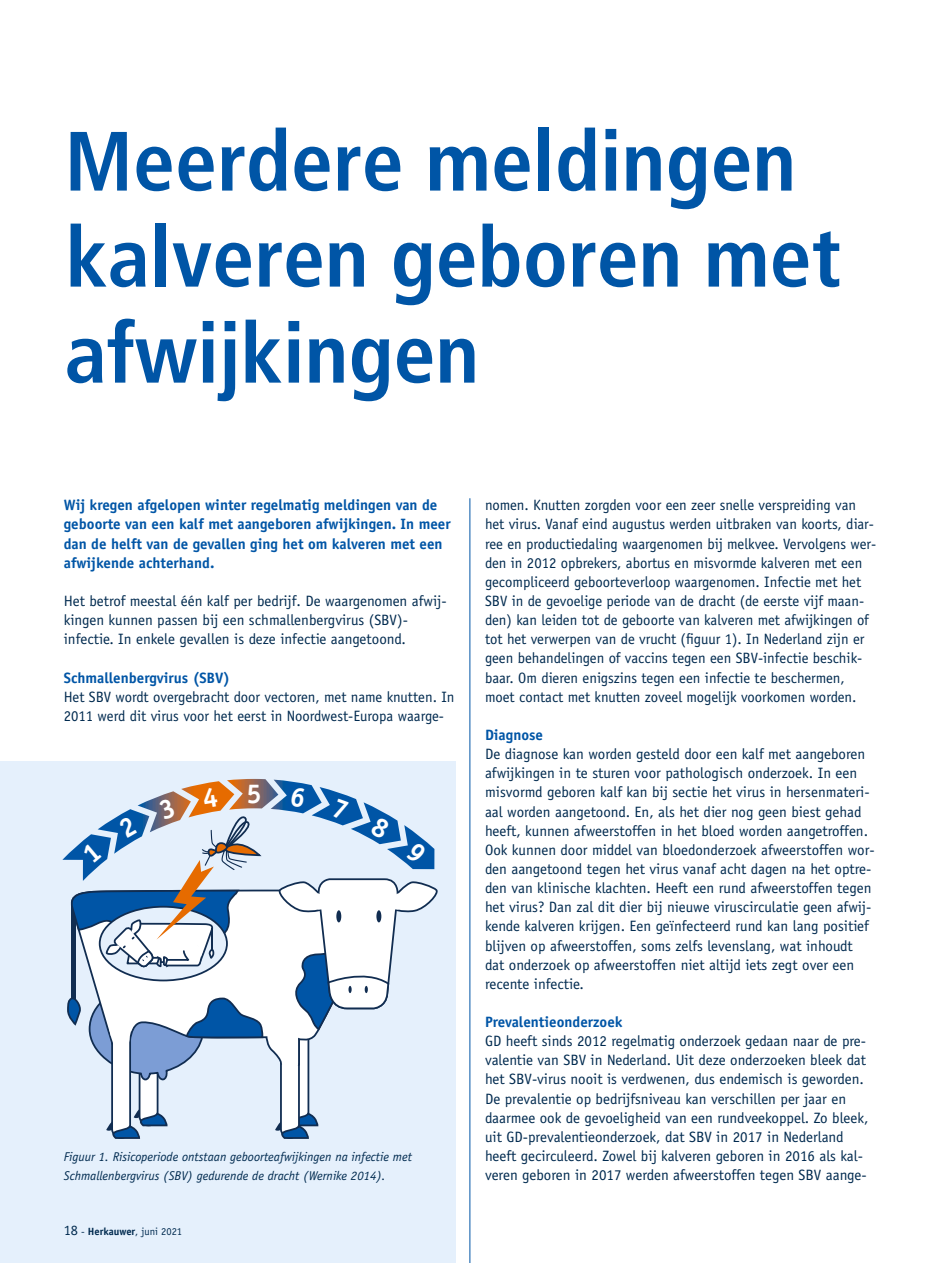
<style>
.page{position:relative;width:936px;height:1263px;background:#fff}
.page>*{position:absolute;margin:0;border:0;box-sizing:border-box;transform-origin:0 0}
.t1{font:700 condensed 84px/96px "Frutiger LT Std";color:#0055a6}
.t2{font:700 27.3px "Officina Sans Std";color:#fff}
.t3{font:15px/19.2px "Officina Sans Std";color:#002a4f}
.t4{font:700 15px/19.2px "Officina Sans Std";color:#0055a6}
.t5{font:italic 12.75px/19.2px "Officina Sans Std";color:#002a4f}
.t6{font:10.5px "Officina Sans Std";color:#002a4f}
.s1{font-size:14.25px}
.s2{font-weight:700}
</style>
<div class="page">
<hr style="left:469px;top:498px;width:1px;height:765px;background:#0055a6">
<div style="left:0;top:761px;width:455px;height:502px;background:#e5f0fc"></div>
<svg style="left:62px;top:779px;width:376px;height:360px"></svg>
<h1 class="t1" style="left:64px;top:114px;width:778px">Meerdere meldingen kalveren geboren met afwijkingen</h1>
<p class="t4" style="left:64px;top:495px;width:388px">Wij kregen afgelopen winter regelmatig meldingen van de geboorte van een kalf met aangeboren afwijkingen. In meer dan de helft van de gevallen ging het om kalveren met een afwijkende achterhand.</p>
<p class="t3" style="left:64px;top:591px;width:384px">Het betrof meestal één kalf per bedrijf. De waargenomen afwij&shy;kingen kunnen passen bij een schmallenbergvirus (SBV)- infectie. In enkele gevallen is deze infectie aangetoond.</p>
<p class="t4" style="left:64px;top:668px;width:168px">Schmallenbergvirus (SBV)</p>
<p class="t3" style="left:64px;top:687px;width:392px">Het SBV wordt overgebracht door vectoren, met name knutten. In<br>2011 werd dit virus voor het eerst in Noordwest-Europa waarge-</p>
<h2 class="t2" style="left:246px;top:776px;width:17px">5</h2>
<p class="t5" style="left:64px;top:1147px;width:350px">Figuur 1. Risicoperiode ontstaan geboorteafwijkingen na infectie met<br>Schmallenbergvirus (SBV) gedurende de dracht (Wernike 2014).</p>
<p class="t6" style="left:64px;top:1225px;width:120px"><span class="s1">18</span> - <span class="s2">Herkauwer</span>, juni 2021</p>
<p class="t3" style="left:485px;top:496px;width:393px">nomen. Knutten zorgden voor een zeer snelle verspreiding van het virus. Vanaf eind augustus werden uitbraken van koorts, diar&shy;ree en productiedaling waargenomen bij melkvee. Vervolgens wer&shy;den in 2012 opbrekers, abortus en misvormde kalveren met een gecompliceerd geboorteverloop waargenomen. Infectie met het SBV in de gevoelige periode van de dracht (de eerste vijf maan&shy;den) kan leiden tot de geboorte van kalveren met afwijkingen of tot het verwerpen van de vrucht (figuur 1). In Nederland zijn er geen behandelingen of vaccins tegen een SBV-infectie beschik&shy;baar. Om dieren enigszins tegen een infectie te beschermen, moet contact met knutten zoveel mogelijk voorkomen worden.</p>
<p class="t4" style="left:485px;top:725px;width:60px">Diagnose</p>
<p class="t3" style="left:485px;top:744px;width:391px">De diagnose kan worden gesteld door een kalf met aangeboren afwijkingen in te sturen voor pathologisch onderzoek. In een misvormd geboren kalf kan bij sectie het virus in hersenmateri&shy;aal worden aangetoond. En, als het dier nog geen biest gehad heeft, kunnen afweerstoffen in het bloed worden aangetroffen.<br>Ook kunnen door middel van bloedonderzoek afweerstoffen wor&shy;den aangetoond tegen het virus vanaf acht dagen na het optre&shy;den van klinische klachten. Heeft een rund afweerstoffen tegen het virus? Dan zal dit dier bij nieuwe viruscirculatie geen afwij&shy;kende kalveren krijgen. Een geïnfecteerd rund kan lang positief blijven op afweerstoffen, soms zelfs levenslang, wat inhoudt dat onderzoek op afweerstoffen niet altijd iets zegt over een recente infectie.</p>
<p class="t4" style="left:485px;top:1012px;width:139px">Prevalentieonderzoek</p>
<p class="t3" style="left:485px;top:1031px;width:385px">GD heeft sinds 2012 regelmatig onderzoek gedaan naar de pre&shy;valentie van SBV in Nederland. Uit deze onderzoeken bleek dat het SBV-virus nooit is verdwenen, dus endemisch is geworden.<br>De prevalentie op bedrijfsniveau kan verschillen per jaar en daarmee ook de gevoeligheid van een rundveekoppel. Zo bleek, uit GD-prevalentieonderzoek, dat SBV in 2017 in Nederland heeft gecirculeerd. Zowel bij kalveren geboren in 2016 als kal&shy;veren geboren in 2017 werden afweerstoffen tegen SBV aange-</p>
</div>
